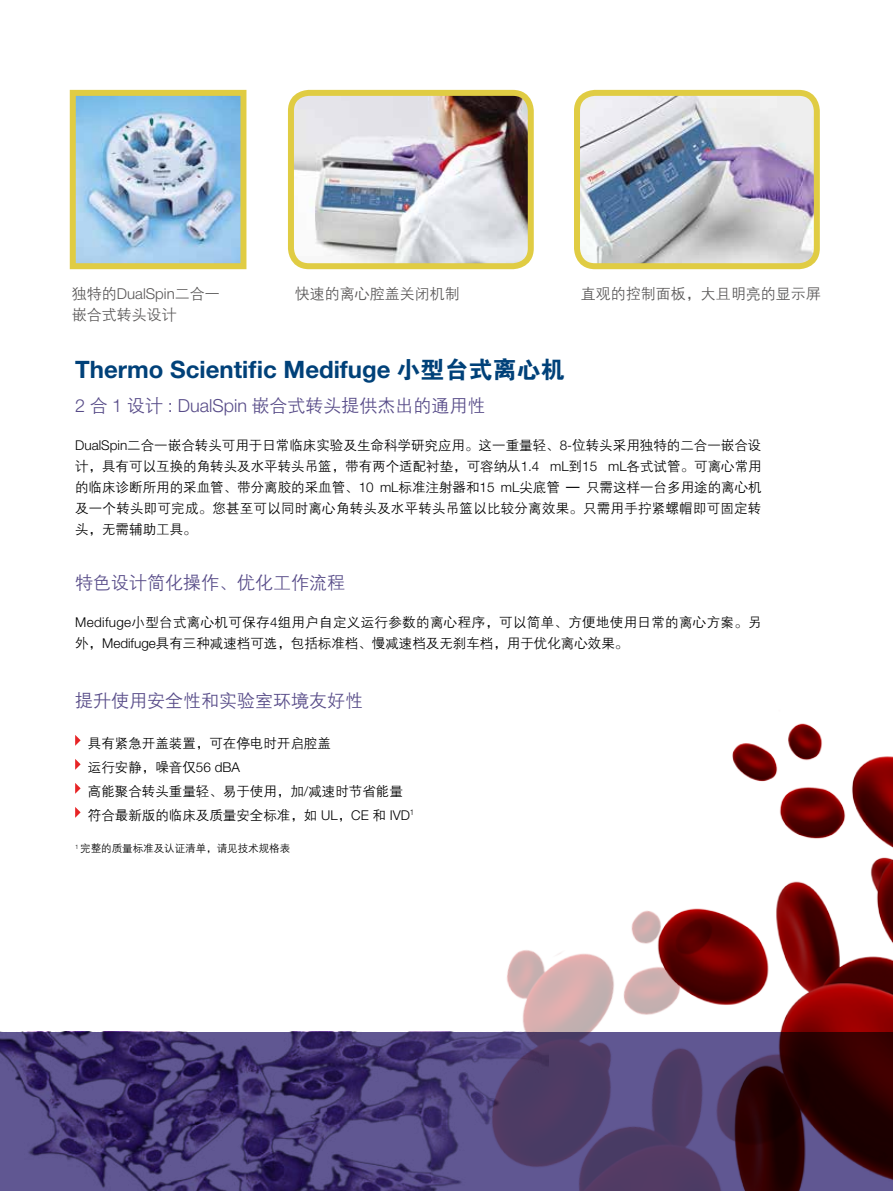
<style>
.page{position:relative;width:893px;height:1191px;background:#fff}
.page>*{position:absolute;margin:0;border:0;box-sizing:border-box;transform-origin:0 0}
.t1{font:700 24px "Helvetica Neue LT Std";color:#004179}
.t2{font:18px "FZZDXJW GB1 0";color:#574b88}
.t3{font:15px "FZZDXJW GB1 0";color:#595757}
.t4{font:300 15px "Helvetica Neue LT Std";color:#595757}
.t5{font:13.5px/21px "FZZDXJW GB1 0";color:#000;text-align:justify}
.t6{font:13.5px/21px "FZZDXJW GB1 0";letter-spacing:.025em;color:#000}
.t7{font:10.5px "FZZDXJW GB1 0";color:#000}
.s1{font-family:"FZZDXJW GB1 0";font-weight:400}
.s2{font-family:"FZDHTJW GB1 0";font-weight:400}
.s3{font-family:"Helvetica Neue LT Std";font-weight:300}
</style>
<div class="page">
<img style="left:295px;top:97px;width:232px;height:165px">
<div style="left:288px;top:90px;width:246px;height:179px;border:6px solid #e0cc43;border-radius:18px"></div>
<img style="left:77px;top:97px;width:162px;height:165px">
<div style="left:70px;top:90px;width:176px;height:179px;border:6px solid #e0cc43"></div>
<img style="left:732px;top:723px;width:161px;height:468px">
<img style="left:581px;top:97px;width:232px;height:165px">
<div style="left:574px;top:90px;width:246px;height:179px;border:6px solid #e0cc43;border-radius:18px"></div>
<img style="left:502px;top:879px;width:366px;height:312px">
<img style="left:0;top:1032px;width:548px;height:159px">
<svg style="left:75px;top:735px;width:6px;height:11px"></svg>
<svg style="left:75px;top:759px;width:6px;height:11px"></svg>
<svg style="left:75px;top:783px;width:6px;height:11px"></svg>
<svg style="left:75px;top:807px;width:6px;height:11px"></svg>
<p class="t4" style="left:72px;top:284px;width:149px"><span class="s1">独特的</span>DualSpin<span class="s1">二合一</span></p>
<p class="t3" style="left:72px;top:307px;width:106px">嵌合式转头设计</p>
<p class="t3" style="left:295px;top:286px;width:166px">快速的离心腔盖关闭机制</p>
<p class="t3" style="left:581px;top:286px;width:241px">直观的控制面板，大且明亮的显示屏</p>
<h1 class="t1" style="left:75px;top:355px;width:491px">Thermo Scientific Medifuge <span class="s2">小型台式离心机</span></h1>
<h2 class="t2" style="left:75px;top:396px;width:412px"><span class="s3">2</span> 合 <span class="s3">1</span> 设计 <span class="s3">: DualSpin</span> 嵌合式转头提供杰出的通用性</h2>
<p class="t5" style="left:75px;top:435px;width:688px"><span class="s3">DualSpin</span>二合一嵌合转头可用于日常临床实验及生命科学研究应用。这一重量轻、<span class="s3">8-</span>位转头采用独特的二合一嵌合设计，具有可以互换的角转头及水平转头吊篮，带有两个适配衬垫，可容纳从<span class="s3">1.4 mL</span>到<span class="s3">15 mL</span>各式试管。可离心常用的临床诊断所用的采血管、带分离胶的采血管、<span class="s3">10 mL</span>标准注射器和<span class="s3">15 mL</span>尖底管 — 只需这样一台多用途的离心机及一个转头即可完成。您甚至可以同时离心角转头及水平转头吊篮以比较分离效果。只需用手拧紧螺帽即可固定转头，无需辅助工具。</p>
<h2 class="t2" style="left:75px;top:573px;width:272px">特色设计简化操作、优化工作流程</h2>
<p class="t6" style="left:75px;top:612px;width:688px"><span class="s3">Medifuge</span>小型台式离心机可保存<span class="s3">4</span>组用户自定义运行参数的离心程序，可以简单、方便地使用日常的离心方案。另外，<span class="s3">Medifuge</span>具有三种减速档可选，包括标准档、慢减速档及无刹车档，用于优化离心效果。</p>
<h2 class="t2" style="left:75px;top:690px;width:289px">提升使用安全性和实验室环境友好性</h2>
<p class="t5" style="left:88px;top:731px;width:328px;line-height:24px;text-align:left">具有紧急开盖装置，可在停电时开启腔盖<br>运行安静，噪音仅<span class="s3">56 dBA<br></span>高能聚合转头重量轻、易于使用，加<span class="s3">/</span>减速时节省能量符合最新版的临床及质量安全标准，如 <span class="s3">UL</span>，<span class="s3">CE</span> 和 <span class="s3">IVD</span><sup>1</sup></p>
<p class="t7" style="left:75px;top:843px;width:217px"><sup>1</sup> 完整的质量标准及认证清单，请见技术规格表</p>
</div>
